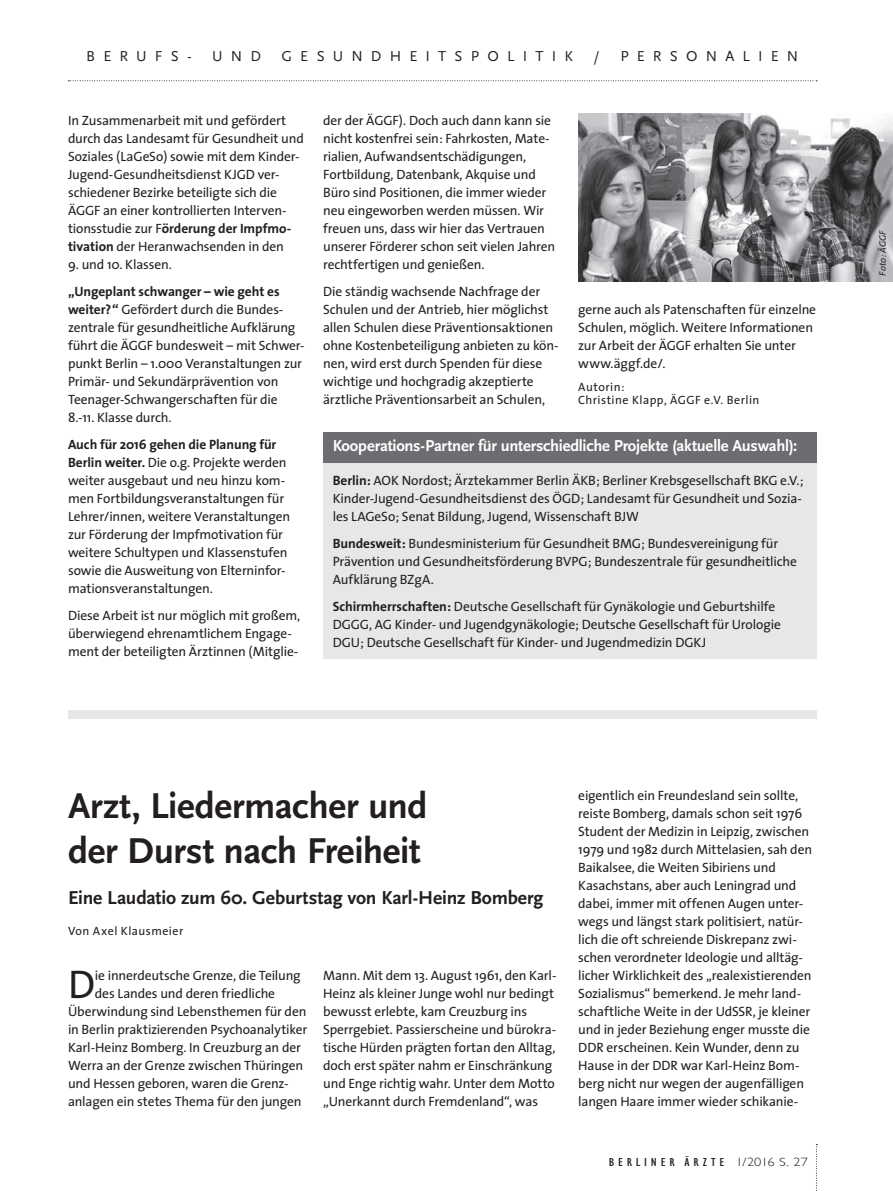
<style>
.page{position:relative;width:893px;height:1191px;background:#fff}
.page>*{position:absolute;margin:0;border:0;box-sizing:border-box;transform-origin:0 0}
.Artikelbeginn_Initia{font:40.2px "The Sans";color:#231f20}
.Hauptüberschrift{font:700 37.5px/45px "Scala Sans";letter-spacing:-.01em;color:#231f20}
.Zwischenüberschrifte{font:700 19.5px "Scala Sans";letter-spacing:-.01em;color:#231f20}
.Zwischenüberschrifte-2{font:700 16.5px "Scala Sans";letter-spacing:-.015em;color:#fff}
.t1{font:15px "Scala Sans";letter-spacing:.545em;color:#231f20}
.Fließtext_3-spaltig{font:13.5px/18px "The Sans";letter-spacing:-.01em;color:#231f20}
.Artikelbeginn_Initia-2{font:13.5px/18px "The Sans";letter-spacing:-.01em;color:#231f20}
.Autor{font:12px "The Sans";letter-spacing:.035em;color:#231f20}
.t2{font:condensed 12px "Gill Sans";letter-spacing:.265em;color:#231f20;scale:1.2 1}
.BU{font:italic 9.3px "The Sans";color:#231f20}
.s1{font-weight:700}
.s2{font-weight:300;font-stretch:normal}
</style>
<div class="page">
<svg style="left:816px;top:1144px;width:1px;height:47px"></svg>
<svg style="left:68px;top:80px;width:749px;height:1px"></svg>
<img style="left:578px;top:114px;width:315px;height:167px">
<div style="left:323px;top:459px;width:493px;height:200px;background:#e6e7e9"></div>
<div style="left:323px;top:432px;width:493px;height:30px;background:#6c6d70"></div>
<div style="left:68px;top:710px;width:748px;height:9px;background:#e6e7e9"></div>
<p class="t1" style="left:86px;top:48px;width:107px">BERUFS-</p>
<p class="t1" style="left:212px;top:48px;width:50px">UND</p>
<p class="t1" style="left:282px;top:48px;width:293px">GESUNDHEITSPOLITIK</p>
<p class="t1" style="left:594px;top:48px;width:8px">/</p>
<p class="t1" style="left:620px;top:48px;width:179px">PERSONALIEN</p>
<p class="Fließtext_3-spaltig" style="left:68px;top:111px;width:237px">In Zusammenarbeit mit und gefördert durch das Landesamt für Gesundheit und Soziales (LaGeSo) sowie mit dem Kinder-Jugend-Gesundheitsdienst KJGD ver&shy;schiedener Bezirke beteiligte sich die ÄGGF an einer kontrollierten Interven&shy;tionsstudie zur F<span class="s1">örderung der Impfmo&shy;tivation</span> der Heranwachsenden in den</p>
<p class="Fließtext_3-spaltig" style="left:68px;top:255px;width:105px">9. und 10. Klassen.</p>
<p class="Fließtext_3-spaltig" style="left:68px;top:282px;width:237px"><span class="s1">„Ungeplant schwanger – wie geht es weiter?“</span> Gefördert durch die Bundes&shy;zentrale für gesundheitliche Aufklärung führt die ÄGGF bundesweit – mit Schwer&shy;punkt Berlin – 1.000 Veranstaltungen zur Primär- und Sekundärprävention von Teenager-Schwangerschaften für die 8.-11. Klasse durch.</p>
<p class="Fließtext_3-spaltig" style="left:68px;top:435px;width:224px"><span class="s1">Auch für 2016 gehen die Planung für Berlin weiter.</span> Die o.g. Projekte werden weiter ausgebaut und neu hinzu kom&shy;men Fortbildungsveranstaltungen für Lehrer/innen, weitere Veranstaltungen zur Förderung der Impfmotivation für weitere Schultypen und Klassenstufen sowie die Ausweitung von Elterninfor&shy;mationsveranstaltungen.</p>
<p class="Fließtext_3-spaltig" style="left:68px;top:606px;width:234px">Diese Arbeit ist nur möglich mit großem, überwiegend ehrenamtlichem Engage&shy;ment der beteiligten Ärztinnen (Mitglie-</p>
<p class="Fließtext_3-spaltig" style="left:323px;top:111px;width:234px">der der ÄGGF). Doch auch dann kann sie nicht kostenfrei sein: Fahrkosten, Mate&shy;rialien, Aufwandsentschädigungen, Fortbildung, Datenbank, Akquise und Büro sind Positionen, die immer wieder neu eingeworben werden müssen. Wir freuen uns, dass wir hier das Vertrauen unserer Förderer schon seit vielen Jahren rechtfertigen und genießen.</p>
<p class="Fließtext_3-spaltig" style="left:323px;top:282px;width:237px">Die ständig wachsende Nachfrage der Schulen und der Antrieb, hier möglichst allen Schulen diese Präventionsaktionen ohne Kostenbeteiligung anbieten zu kön&shy;nen, wird erst durch Spenden für diese wichtige und hochgradig akzeptierte ärztliche Präventionsarbeit an Schulen,</p>
<p class="Fließtext_3-spaltig" style="left:578px;top:300px;width:239px">gerne auch als Patenschaften für einzelne Schulen, möglich. Weitere Informationen zur Arbeit der ÄGGF erhalten Sie unter www.äggf.de/.</p>
<p class="Autor" style="left:578px;top:377px;width:48px">Autorin:</p>
<p class="Autor" style="left:578px;top:390px;width:183px">Christine Klapp, ÄGGF e.V. Berlin</p>
<p class="Zwischenüberschrifte-2" style="left:333px;top:437px;width:466px">Kooperations-Partner für unterschiedliche Projekte (aktuelle Auswahl):</p>
<p class="Fließtext_3-spaltig" style="left:333px;top:471px;width:472px"><span class="s1">Berlin:</span> AOK Nordost; Ärztekammer Berlin ÄKB; Berliner Krebsgesellschaft BKG e.V.;<br>Kinder-Jugend-Gesundheitsdienst des ÖGD; Landesamt für Gesundheit und Sozia&shy;les LAGeSo; Senat Bildung, Jugend, Wissenschaft BJW</p>
<p class="Fließtext_3-spaltig" style="left:333px;top:534px;width:466px"><span class="s1">Bundesweit:</span> Bundesministerium für Gesundheit BMG; Bundesvereinigung für<br>Prävention und Gesundheitsförderung BVPG; Bundeszentrale für gesundheitliche<br>Aufklärung BZgA.</p>
<p class="Fließtext_3-spaltig" style="left:333px;top:597px;width:450px"><span class="s1">Schirmherrschaften:</span> Deutsche Gesellschaft für Gynäkologie und Geburtshilfe<br>DGGG, AG Kinder- und Jugendgynäkologie; Deutsche Gesellschaft für Urologie<br>DGU; Deutsche Gesellschaft für Kinder- und Jugendmedizin DGKJ</p>
<p class="Hauptüberschrift" style="left:68px;top:784px;width:361px">Arzt, Liedermacher und der Durst nach Freiheit</p>
<p class="Zwischenüberschrifte" style="left:68px;top:886px;width:477px">Eine Laudatio zum 60. Geburtstag von Karl-Heinz Bomberg</p>
<p class="Autor" style="left:68px;top:921px;width:117px">Von Axel Klausmeier</p>
<p class="Artikelbeginn_Initia-2" style="left:323px;top:966px;width:235px">Mann. Mit dem 13. August 1961, den Karl-Heinz als kleiner Junge wohl nur bedingt bewusst erlebte, kam Creuzburg ins Sperrgebiet. Passierscheine und bürokra&shy;tische Hürden prägten fortan den Alltag, doch erst später nahm er Einschränkung und Enge richtig wahr. Unter dem Motto „Unerkannt durch Fremdenland“, was</p>
<p class="Artikelbeginn_Initia" style="left:68px;top:951px;width:29px">D</p>
<p class="Artikelbeginn_Initia-2" style="left:95px;top:966px;width:207px">ie innerdeutsche Grenze, die Teilung</p>
<p class="Artikelbeginn_Initia-2" style="left:95px;top:984px;width:182px">des Landes und deren friedliche</p>
<p class="Artikelbeginn_Initia-2" style="left:68px;top:1002px;width:240px">Überwindung sind Lebensthemen für den</p>
<p class="Artikelbeginn_Initia-2" style="left:68px;top:1020px;width:241px">in Berlin praktizierenden Psychoanalytiker</p>
<p class="Artikelbeginn_Initia-2" style="left:68px;top:1038px;width:234px">Karl-Heinz Bomberg. In Creuzburg an der</p>
<p class="Artikelbeginn_Initia-2" style="left:68px;top:1056px;width:237px">Werra an der Grenze zwischen Thüringen</p>
<p class="Artikelbeginn_Initia-2" style="left:68px;top:1074px;width:221px">und Hessen geboren, waren die Grenz-</p>
<p class="Artikelbeginn_Initia-2" style="left:68px;top:1092px;width:235px">anlagen ein stetes Thema für den jungen</p>
<p class="Artikelbeginn_Initia-2" style="left:578px;top:786px;width:235px">eigentlich ein Freundesland sein sollte, reiste Bomberg, damals schon seit 1976<br>Student der Medizin in Leipzig, zwischen 1979 und 1982 durch Mittelasien, sah den Baikalsee, die Weiten Sibiriens und Kasachstans, aber auch Leningrad und dabei, immer mit offenen Augen unter&shy;wegs und längst stark politisiert, natür&shy;lich die oft schreiende Diskrepanz zwi&shy;schen verordneter Ideologie und alltäg&shy;licher Wirklichkeit des „realexistierenden Sozialismus“ bemerkend. Je mehr land&shy;schaftliche Weite in der UdSSR, je kleiner und in jeder Beziehung enger musste die DDR erscheinen. Kein Wunder, denn zu Hause in der DDR war Karl-Heinz Bom&shy;berg nicht nur wegen der augenfälligen langen Haare immer wieder schikanie-</p>
<p class="t2" style="left:609px;top:1155px;width:167px">BERLINER ÄRZTE <span class="s2">1/2016 S. 27</span></p>
<p class="BU" style="left:875px;top:275px;width:47px;rotate:-90deg">Foto: ÄGGF</p>
</div>
